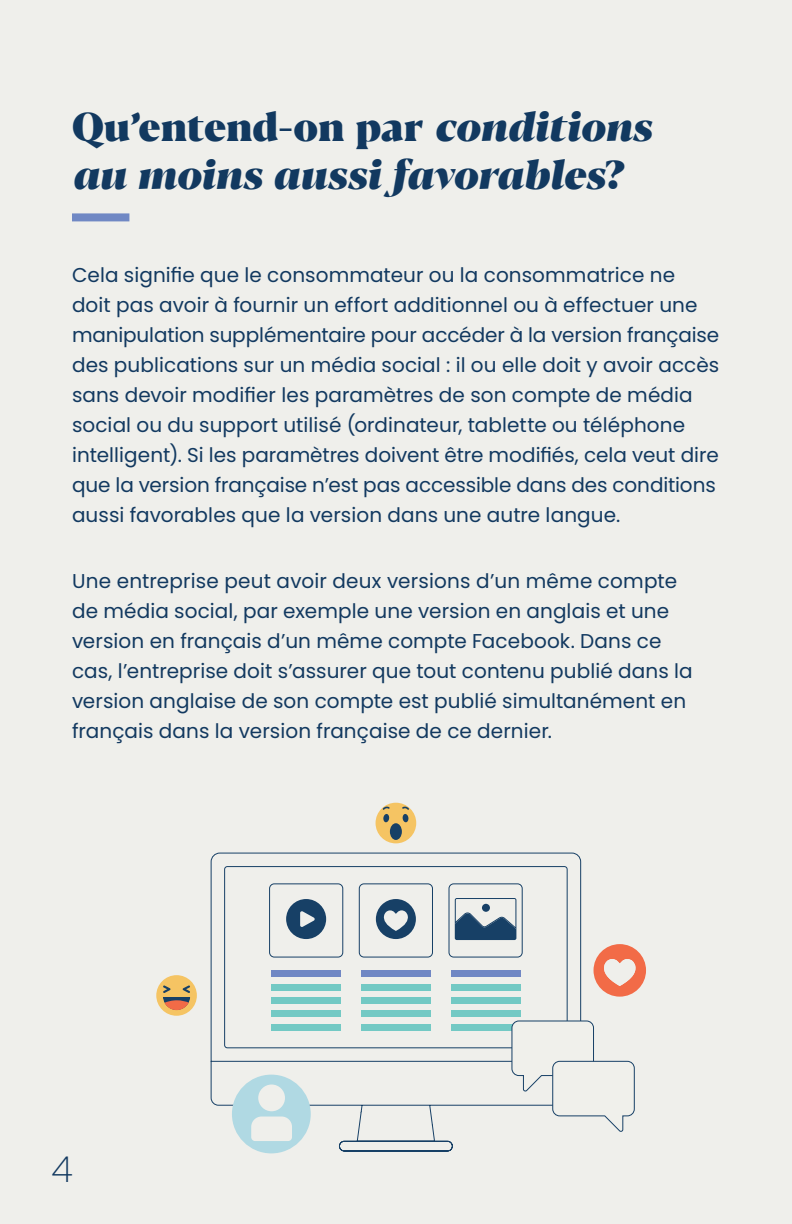
<style>
.page{position:relative;width:792px;height:1224px;background:#efefeb}
.page>*{position:absolute;margin:0;border:0;box-sizing:border-box;transform-origin:0 0}
.t1{font:italic 800 40px/48px "Blacker Display";color:#123960}
.t2{font:200 36px "Poppins";color:#123960}
.t3{font:20px/30px "Poppins";letter-spacing:.005em;color:#123960}
.s1{font-style:normal}
</style>
<div class="page">
<div style="left:72px;top:213px;width:57px;height:8px;background:#7088c4"></div>
<svg style="left:210px;top:852px;width:372px;height:300px"></svg>
<svg style="left:594px;top:944px;width:52px;height:53px"></svg>
<div style="left:269px;top:883px;width:74px;height:75px;border:1px solid #174066;border-radius:5px"></div>
<div style="left:271px;top:970px;width:70px;height:7px;background:#7087c4"></div>
<div style="left:271px;top:984px;width:70px;height:6px;background:#73c9c4"></div>
<div style="left:271px;top:997px;width:70px;height:7px;background:#73c9c4"></div>
<div style="left:271px;top:1011px;width:70px;height:6px;background:#73c9c4"></div>
<div style="left:271px;top:1024px;width:70px;height:7px;background:#73c9c4"></div>
<div style="left:359px;top:883px;width:74px;height:75px;border:1px solid #174066;border-radius:5px"></div>
<div style="left:361px;top:970px;width:70px;height:7px;background:#7087c4"></div>
<div style="left:361px;top:984px;width:70px;height:6px;background:#73c9c4"></div>
<div style="left:361px;top:997px;width:70px;height:7px;background:#73c9c4"></div>
<div style="left:361px;top:1011px;width:70px;height:6px;background:#73c9c4"></div>
<div style="left:361px;top:1024px;width:70px;height:7px;background:#73c9c4"></div>
<div style="left:449px;top:883px;width:74px;height:75px;border:1px solid #174066;border-radius:5px"></div>
<div style="left:451px;top:970px;width:69px;height:7px;background:#7087c4"></div>
<div style="left:451px;top:984px;width:69px;height:6px;background:#73c9c4"></div>
<div style="left:451px;top:997px;width:69px;height:7px;background:#73c9c4"></div>
<div style="left:451px;top:1011px;width:69px;height:6px;background:#73c9c4"></div>
<div style="left:451px;top:1024px;width:69px;height:7px;background:#73c9c4"></div>
<svg style="left:286px;top:899px;width:40px;height:40px"></svg>
<svg style="left:376px;top:899px;width:40px;height:40px"></svg>
<svg style="left:455px;top:898px;width:61px;height:42px"></svg>
<div style="left:482px;top:904px;width:8px;height:8px;background:#174066;border-radius:50%"></div>
<svg style="left:511px;top:1020px;width:124px;height:112px"></svg>
<div style="left:156px;top:975px;width:41px;height:41px;background:#f5c463;border-radius:50%"></div>
<svg style="left:163px;top:985px;width:27px;height:25px"></svg>
<div style="left:376px;top:803px;width:40px;height:40px;background:#f5c463;border-radius:50%"></div>
<div style="left:390px;top:823px;width:12px;height:17px;background:#174066;border-radius:50%"></div>
<div style="left:383px;top:814px;width:6px;height:8px;background:#174066;border-radius:50%"></div>
<svg style="left:383px;top:807px;width:7px;height:3px"></svg>
<div style="left:402px;top:814px;width:7px;height:8px;background:#174066;border-radius:50%"></div>
<svg style="left:402px;top:807px;width:7px;height:3px"></svg>
<div style="left:232px;top:1075px;width:79px;height:78px;background:#b0d9e3;border-radius:50%"></div>
<svg style="left:251px;top:1117px;width:41px;height:24px"></svg>
<div style="left:258px;top:1085px;width:27px;height:26px;background:#efefeb;border-radius:50%"></div>
<p class="t1" style="left:72px;top:106px;width:581px"><span class="s1">Qu’entend-on par</span> conditions au moins aussi favorables<span class="s1">?</span></p>
<p class="t3" style="left:72px;top:260px;width:649px">Cela signifie que le consommateur ou la consommatrice ne<br>doit pas avoir à fournir un effort additionnel ou à effectuer une manipulation supplémentaire pour accéder à la version française des publications sur un média social : il ou elle doit y avoir accès sans devoir modifier les paramètres de son compte de média social ou du support utilisé (ordinateur, tablette ou téléphone intelligent). Si les paramètres doivent être modifiés, cela veut dire que la version française n’est pas accessible dans des conditions aussi favorables que la version dans une autre langue.</p>
<p class="t3" style="left:72px;top:566px;width:622px">Une entreprise peut avoir deux versions d’un même compte de média social, par exemple une version en anglais et une version en français d’un même compte Facebook. Dans ce cas, l’entreprise doit s’assurer que tout contenu publié dans la version anglaise de son compte est publié simultanément en français dans la version française de ce dernier.</p>
<p class="t2" style="left:51px;top:1148px;width:23px">4</p>
</div>
